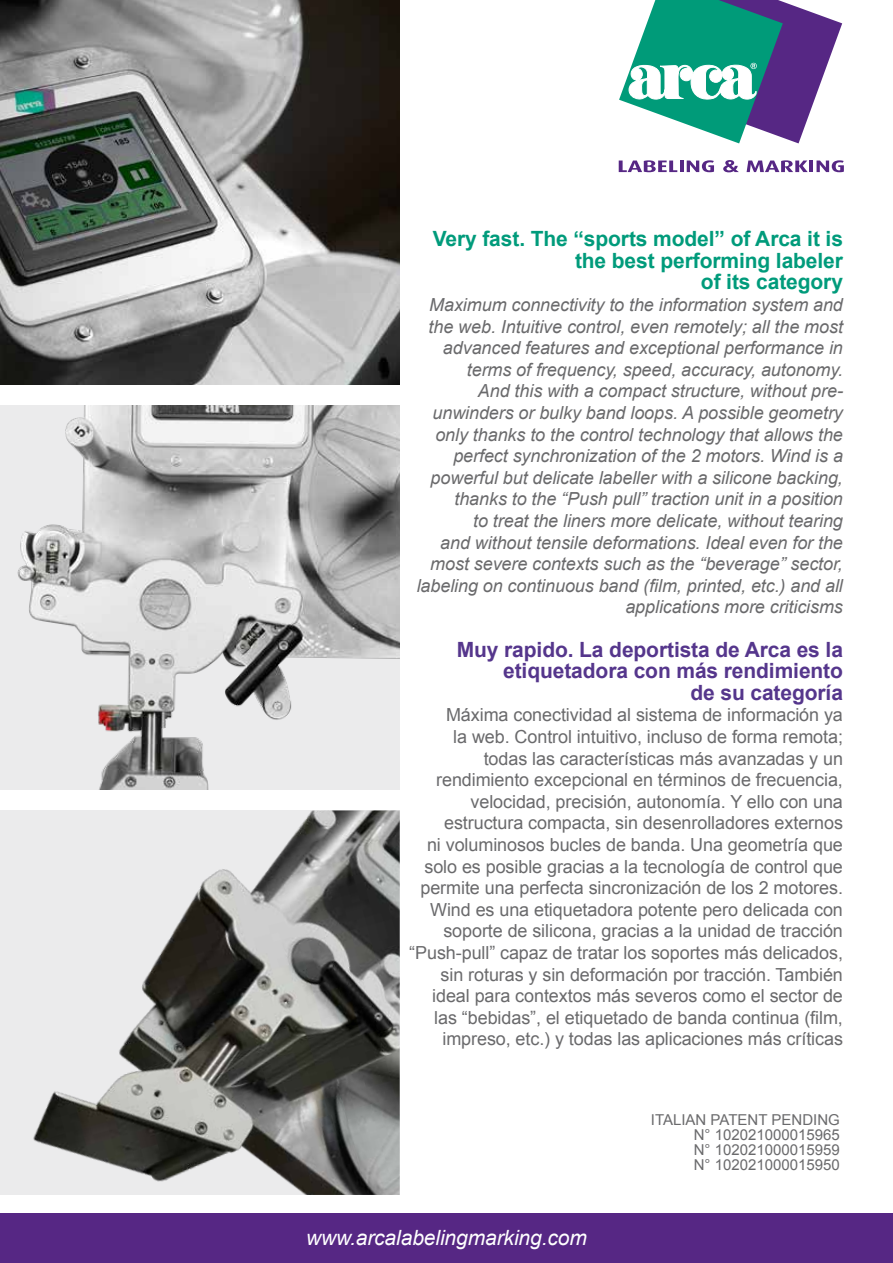
<style>
.page{position:relative;width:893px;height:1263px;background:#fff}
.page>*{position:absolute;margin:0;border:0;box-sizing:border-box;transform-origin:0 0}
.t1{font:700 21px/21.6px "Arial";letter-spacing:-.005em;color:#55368c;text-align:right}
.t2{font:700 21px/21.6px "Arial";letter-spacing:-.005em;color:#009b7b;text-align:right}
.t3{font:italic 21px "Arial";letter-spacing:-.005em;color:#fff}
.t4{font:18px/21.6px "Arial";letter-spacing:-.005em;color:#6a6a6c;text-align:right}
.t5{font:italic 18px/21.6px "Arial";letter-spacing:-.005em;color:#6a6a6c;text-align:right}
.t6{font:15px/15px "Arial";color:#6a6a6c;text-align:justify}
</style>
<div class="page">
<div style="left:0;top:1213px;width:893px;height:50px;background:#562784"></div>
<svg style="left:619px;top:0;width:223px;height:143px"></svg>
<svg style="left:619px;top:160px;width:95px;height:12px"></svg>
<svg style="left:723px;top:160px;width:16px;height:12px"></svg>
<svg style="left:747px;top:160px;width:61px;height:12px"></svg>
<hr style="left:809px;top:161px;width:4px;height:11px;background:#562784">
<svg style="left:816px;top:160px;width:28px;height:12px"></svg>
<img style="left:0;top:0;width:400px;height:384px">
<img style="left:0;top:405px;width:400px;height:385px">
<img style="left:0;top:810px;width:400px;height:385px">
<p class="t2" style="left:433px;top:229px;width:412px">Very fast. The “sports model” of Arca it is the best performing labeler<br>of its category</p>
<p class="t5" style="left:417px;top:294px;width:428px">Maximum connectivity to the information system and the web. Intuitive control, even remotely; all the most advanced features and exceptional performance in terms of frequency, speed, accuracy, autonomy.<br>And this with a compact structure, without pre&shy;unwinders or bulky band loops. A possible geometry only thanks to the control technology that allows the perfect synchronization of the 2 motors. Wind is a powerful but delicate labeller with a silicone backing, thanks to the “Push pull” traction unit in a position<br>to treat the liners more delicate, without tearing<br>and without tensile deformations. Ideal even for the most severe contexts such as the “beverage” sector, labeling on continuous band (film, printed, etc.) and all applications more criticisms</p>
<p class="t1" style="left:457px;top:639px;width:388px">Muy rapido. La deportista de Arca es la etiquetadora con más rendimiento<br>de su categoría</p>
<p class="t4" style="left:409px;top:704px;width:435px">Máxima conectividad al sistema de información ya<br>la web. Control intuitivo, incluso de forma remota; todas las características más avanzadas y un rendimiento excepcional en términos de frecuencia, velocidad, precisión, autonomía. Y ello con una estructura compacta, sin desenrolladores externos<br>ni voluminosos bucles de banda. Una geometría que solo es posible gracias a la tecnología de control que permite una perfecta sincronización de los 2 motores.<br>Wind es una etiquetadora potente pero delicada con soporte de silicona, gracias a la unidad de tracción “Push-pull” capaz de tratar los soportes más delicados, sin roturas y sin deformación por tracción. También ideal para contextos más severos como el sector de las “bebidas”, el etiquetado de banda continua (film, impreso, etc.) y todas las aplicaciones más críticas</p>
<p class="t3" style="left:306px;top:1224px;width:282px">www.arcalabelingmarking.com</p>
<p class="t6" style="left:694px;top:1112px;width:148px;text-indent:-43px">ITALIAN PATENT PENDING N° 102021000015965<br>N° 102021000015959<br>N° 102021000015950</p>
</div>
